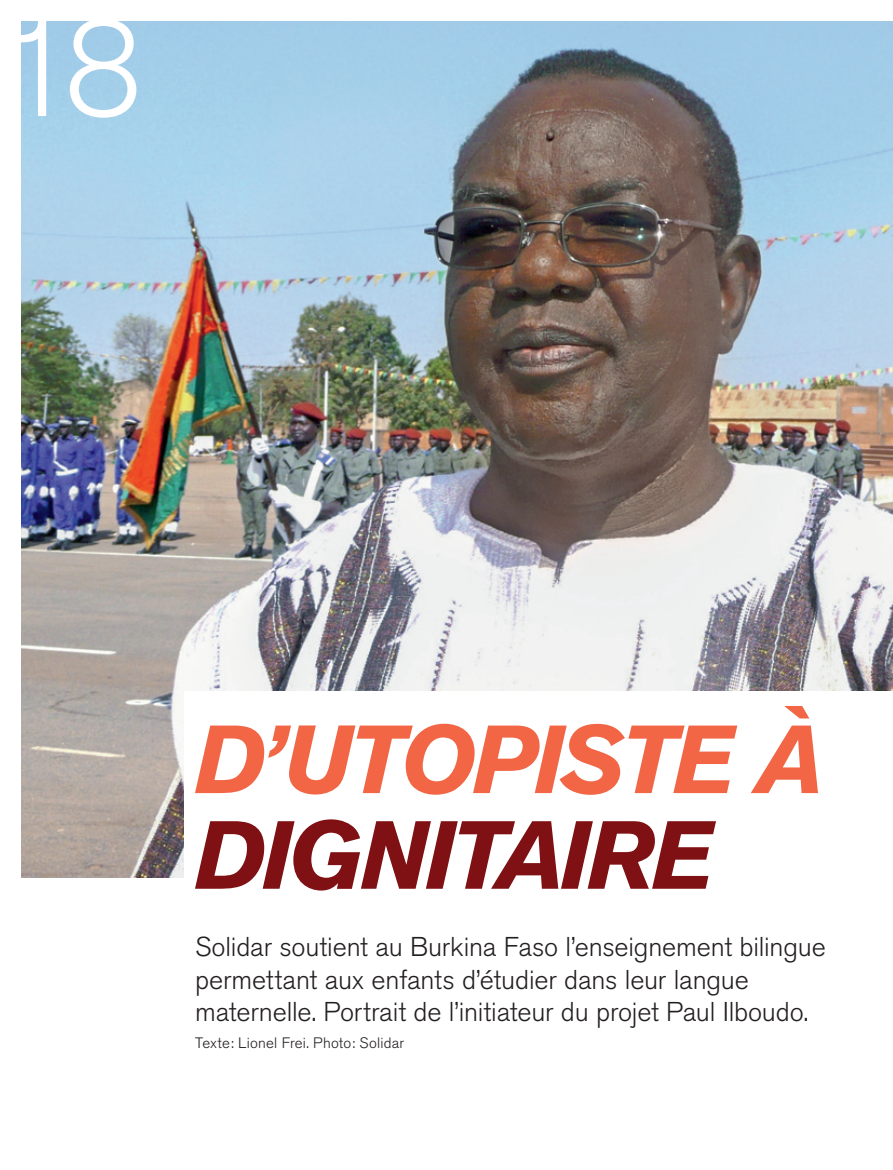
<style>
.page{position:relative;width:893px;height:1170px;background:#fff}
.page>*{position:absolute;margin:0;border:0;box-sizing:border-box;transform-origin:0 0}
.t1{font:300 135px "Akzidenz Grotesk BE";color:#fff}
.t2{font:italic 700 95.55px "Akzidenz Grotesk BE";letter-spacing:-.055em;color:#f26646}
.t3{font:italic 700 95.55px "Akzidenz Grotesk BE";letter-spacing:-.045em;color:#7f1013}
.t4{font:300 27px/32.4px "Akzidenz Grotesk BE";letter-spacing:-.005em;color:#231f20}
.t5{font:300 15px "Akzidenz Grotesk BE";letter-spacing:.01em;color:#231f20}
</style>
<div class="page">
<img style="left:21px;top:21px;width:872px;height:856px">
<div style="left:184px;top:691px;width:709px;height:352px;background:#fff"></div>
<h1 class="t1" style="left:-1px;top:21px;width:145px">18</h1>
<h2 class="t2" style="left:195px;top:725px;width:632px">D’UTOPISTE À</h2>
<h2 class="t3" style="left:195px;top:821px;width:522px">DIGNITAIRE</h2>
<p class="t4" style="left:195px;top:933px;width:632px">Solidar soutient au Burkina Faso l’enseignement bilingue permettant aux enfants d’étudier dans leur langue maternelle. Portrait de l’initiateur du projet Paul Ilboudo.</p>
<p class="t5" style="left:195px;top:1037px;width:211px">Texte: Lionel Frei. Photo: Solidar</p>
</div>
